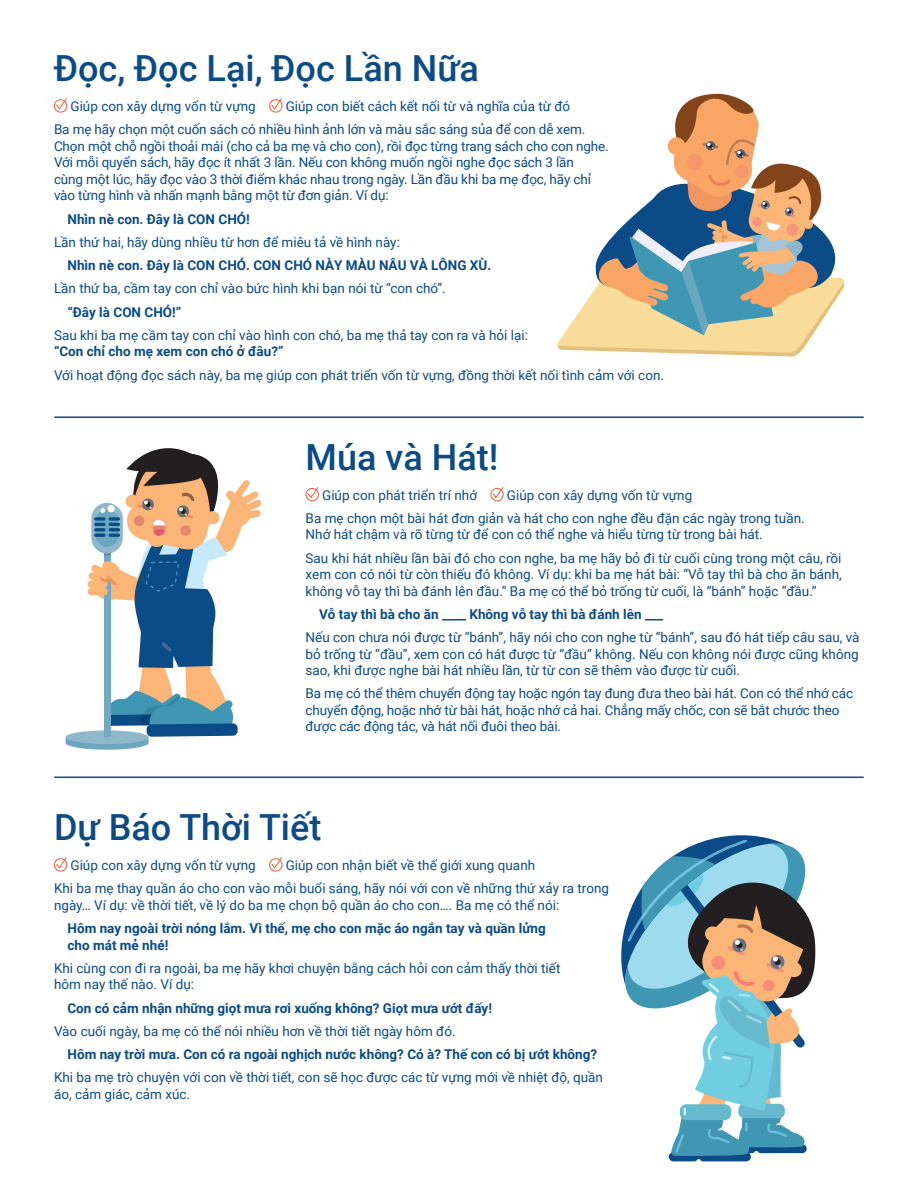
<style>
.page{position:relative;width:918px;height:1188px;background:#fff}
.page>*{position:absolute;margin:0;border:0;box-sizing:border-box;transform-origin:0 0}
.Activity_Name{font:500 36px "Roboto";color:#0b4b87}
.Body_Text{font:13.5px/16.5px "Roboto";color:#0b4b87}
.Bold_Text{font:700 13.5px/16.5px "Roboto";color:#0b4b87}
.s1{font-weight:700}
</style>
<div class="page">
<svg style="left:557px;top:93px;width:287px;height:263px"></svg>
<div style="left:54px;top:99px;width:13px;height:13px;border:1px solid #f15c3a;border-radius:50%"></div>
<svg style="left:55px;top:98px;width:13px;height:12px"></svg>
<div style="left:269px;top:99px;width:13px;height:13px;border:1px solid #f15c3a;border-radius:50%"></div>
<svg style="left:271px;top:98px;width:12px;height:12px"></svg>
<div style="left:306px;top:488px;width:13px;height:13px;border:1px solid #f15c3a;border-radius:50%"></div>
<svg style="left:307px;top:487px;width:12px;height:12px"></svg>
<div style="left:490px;top:488px;width:14px;height:13px;border:1px solid #f15c3a;border-radius:50%"></div>
<svg style="left:492px;top:487px;width:12px;height:12px"></svg>
<div style="left:54px;top:858px;width:13px;height:13px;border:1px solid #f15c3a;border-radius:50%"></div>
<svg style="left:55px;top:857px;width:13px;height:12px"></svg>
<div style="left:269px;top:858px;width:13px;height:13px;border:1px solid #f15c3a;border-radius:50%"></div>
<svg style="left:271px;top:857px;width:12px;height:12px"></svg>
<hr style="left:54px;top:416px;width:810px;height:2px;background:#0b4b87">
<hr style="left:54px;top:777px;width:810px;height:1px;background:#0b4b87">
<svg style="left:621px;top:835px;width:195px;height:326px"></svg>
<svg style="left:66px;top:448px;width:195px;height:302px"></svg>
<p class="Activity_Name" style="left:54px;top:43px;width:427px">Đọc, Đọc Lại, Đọc Lần Nữa</p>
<p class="Body_Text" style="left:71px;top:97px;width:187px">Giúp con xây dựng vốn từ vựng</p>
<p class="Body_Text" style="left:286px;top:97px;width:286px">Giúp con biết cách kết nối từ và nghĩa của từ đó</p>
<p class="Body_Text" style="left:54px;top:121px;width:556px">Ba mẹ hãy chọn một cuốn sách có nhiều hình ảnh lớn và màu sắc sáng sủa để con dễ xem.<br>Chọn một chỗ ngồi thoải mái (cho cả ba mẹ và cho con), rồi đọc từng trang sách cho con nghe.<br>Với mỗi quyển sách, hãy đọc ít nhất 3 lần. Nếu con không muốn ngồi nghe đọc sách 3 lần<br>cùng một lúc, hãy đọc vào 3 thời điểm khác nhau trong ngày. Lần đầu khi ba mẹ đọc, hãy chỉ vào từng hình và nhấn mạnh bằng một từ đơn giản. Ví dụ:</p>
<p class="Bold_Text" style="left:68px;top:210px;width:184px">Nhìn nè con. Đây là CON CHÓ!</p>
<p class="Body_Text" style="left:54px;top:233px;width:347px">Lần thứ hai, hãy dùng nhiều từ hơn để miêu tả về hình này:</p>
<p class="Bold_Text" style="left:68px;top:256px;width:425px">Nhìn nè con. Đây là CON CHÓ. CON CHÓ NÀY MÀU NÂU VÀ LÔNG XÙ.</p>
<p class="Body_Text" style="left:54px;top:280px;width:393px">Lần thứ ba, cầm tay con chỉ vào bức hình khi bạn nói từ “con chó”.</p>
<p class="Bold_Text" style="left:68px;top:303px;width:115px">“Đây là CON CHÓ!”</p>
<p class="Body_Text" style="left:54px;top:326px;width:476px">Sau khi ba mẹ cầm tay con chỉ vào hình con chó, ba mẹ thả tay con ra và hỏi lại: <span class="s1">“Con chỉ cho mẹ xem con chó ở đâu?”</span></p>
<p class="Body_Text" style="left:54px;top:366px;width:612px">Với hoạt động đọc sách này, ba mẹ giúp con phát triển vốn từ vựng, đồng thời kết nối tình cảm với con.</p>
<p class="Activity_Name" style="left:306px;top:432px;width:194px">Múa và Hát!</p>
<p class="Body_Text" style="left:322px;top:486px;width:156px">Giúp con phát triển trí nhớ</p>
<p class="Body_Text" style="left:507px;top:486px;width:187px">Giúp con xây dựng vốn từ vựng</p>
<p class="Body_Text" style="left:306px;top:509px;width:501px">Ba mẹ chọn một bài hát đơn giản và hát cho con nghe đều đặn các ngày trong tuần.<br>Nhớ hát chậm và rõ từng từ để con có thể nghe và hiểu từng từ trong bài hát.</p>
<p class="Body_Text" style="left:306px;top:549px;width:538px;text-align:justify">Sau khi hát nhiều lần bài đó cho con nghe, ba mẹ hãy bỏ đi từ cuối cùng trong một câu, rồi xem con có nói từ còn thiếu đó không. Ví dụ: khi ba mẹ hát bài: “Vỗ tay thì bà cho ăn bánh, không vỗ tay thì bà đánh lên đầu.” Ba mẹ có thể bỏ trống từ cuối, là “bánh” hoặc “đầu.”</p>
<p class="Bold_Text" style="left:319px;top:605px;width:345px">Vỗ tay thì bà cho ăn ____ Không vỗ tay thì bà đánh lên ___</p>
<p class="Body_Text" style="left:306px;top:629px;width:555px;text-align:justify">Nếu con chưa nói được từ “bánh”, hãy nói cho con nghe từ “bánh”, sau đó hát tiếp câu sau, và bỏ trống từ “đầu”, xem con có hát được từ “đầu” không. Nếu con không nói được cũng không sao, khi được nghe bài hát nhiều lần, từ từ con sẽ thêm vào được từ cuối.</p>
<p class="Body_Text" style="left:306px;top:685px;width:549px">Ba mẹ có thể thêm chuyển động tay hoặc ngón tay đung đưa theo bài hát. Con có thể nhớ các chuyển động, hoặc nhớ từ bài hát, hoặc nhớ cả hai. Chẳng mấy chốc, con sẽ bắt chước theo được các động tác, và hát nối đuôi theo bài.</p>
<p class="Activity_Name" style="left:54px;top:802px;width:269px">Dự Báo Thời Tiết</p>
<p class="Body_Text" style="left:71px;top:856px;width:187px">Giúp con xây dựng vốn từ vựng</p>
<p class="Body_Text" style="left:286px;top:856px;width:251px">Giúp con nhận biết về thế giới xung quanh</p>
<p class="Body_Text" style="left:54px;top:880px;width:557px">Khi ba mẹ thay quần áo cho con vào mỗi buổi sáng, hãy nói với con về những thứ xảy ra trong ngày… Ví dụ: về thời tiết, về lý do ba mẹ chọn bộ quần áo cho con…. Ba mẹ có thể nói:</p>
<p class="Bold_Text" style="left:68px;top:919px;width:480px">Hôm nay ngoài trời nóng lắm. Vì thế, mẹ cho con mặc áo ngắn tay và quần lửng cho mát mẻ nhé!</p>
<p class="Body_Text" style="left:54px;top:959px;width:508px">Khi cùng con đi ra ngoài, ba mẹ hãy khơi chuyện bằng cách hỏi con cảm thấy thời tiết hôm nay thế nào. Ví dụ:</p>
<p class="Bold_Text" style="left:68px;top:999px;width:426px">Con có cảm nhận những giọt mưa rơi xuống không? Giọt mưa ướt đấy!</p>
<p class="Body_Text" style="left:54px;top:1022px;width:403px">Vào cuối ngày, ba mẹ có thể nói nhiều hơn về thời tiết ngày hôm đó.</p>
<p class="Bold_Text" style="left:68px;top:1045px;width:531px">Hôm nay trời mưa. Con có ra ngoài nghịch nước không? Có à? Thế con có bị ướt không?</p>
<p class="Body_Text" style="left:54px;top:1069px;width:551px">Khi ba mẹ trò chuyện với con về thời tiết, con sẽ học được các từ vựng mới về nhiệt độ, quần áo, cảm giác, cảm xúc.</p>
</div>
